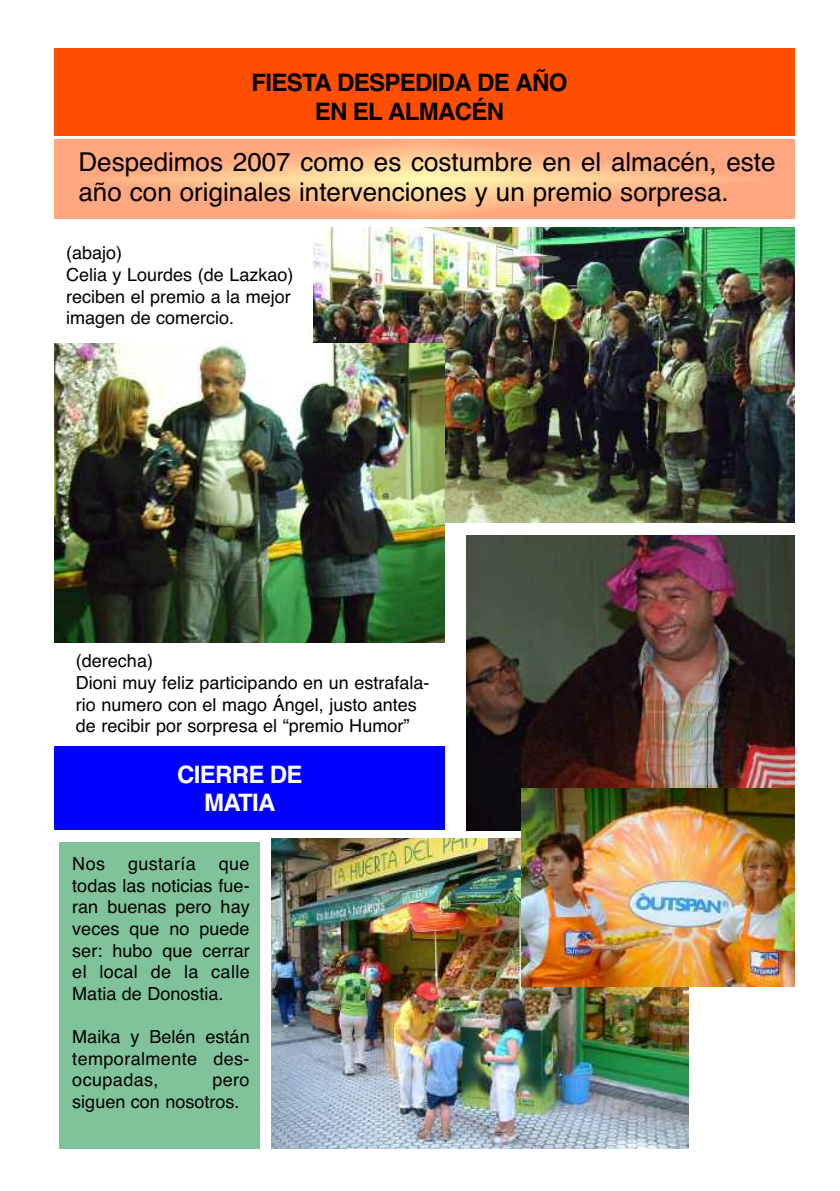
<style>
.page{position:relative;width:840px;height:1191px;background:#fff}
.page>*{position:absolute;margin:0;border:0;box-sizing:border-box;transform-origin:0 0}
.t1{font:26px/30px "Helvetica";color:#000}
.t2{font:700 24px/28.8px "Helvetica";letter-spacing:-.03em;color:#000;text-align:center}
.t3{font:700 24px/28.8px "Helvetica";letter-spacing:-.03em;color:#fff;text-align:center}
.t4{font:18px/21.6px "Helvetica";color:#000}
.t5{font:18px "Helvetica";letter-spacing:.02em;color:#000}
</style>
<div class="page">
<div style="left:59px;top:842px;width:201px;height:307px;background:#80c39b"></div>
<div style="left:54px;top:48px;width:740px;height:88px;background:#ff4e00"></div>
<div style="left:69px;top:139px;width:710px;height:80px;background:#ffa780"></div>
<svg style="left:77px;top:140px;width:694px;height:78px"></svg>
<svg style="left:81px;top:141px;width:686px;height:77px"></svg>
<svg style="left:85px;top:141px;width:678px;height:76px"></svg>
<svg style="left:89px;top:142px;width:670px;height:75px"></svg>
<svg style="left:93px;top:142px;width:662px;height:74px"></svg>
<div style="left:97px;top:143px;width:653px;height:73px;background:#ffa780"></div>
<div style="left:106px;top:143px;width:636px;height:72px;background:#ffa780"></div>
<svg style="left:114px;top:144px;width:620px;height:70px;background:#ffa880"></svg>
<svg style="left:122px;top:145px;width:604px;height:68px;background:#ffa880"></svg>
<svg style="left:126px;top:146px;width:595px;height:66px;background:#ffbc8c"></svg>
<img style="left:313px;top:227px;width:480px;height:295px">
<img style="left:54px;top:344px;width:390px;height:299px">
<img style="left:466px;top:535px;width:328px;height:295px">
<div style="left:54px;top:746px;width:390px;height:83px;background:#00f"></div>
<img style="left:271px;top:839px;width:416px;height:310px">
<img style="left:521px;top:788px;width:273px;height:198px">
<h2 class="t2" style="left:251px;top:68px;width:317px">FIESTA DESPEDIDA DE AÑO<br>EN EL ALMACÉN</h2>
<h1 class="t1" style="left:78px;top:147px;width:698px">Despedimos 2007 como es costumbre en el almacén, este año con originales intervenciones y un premio sorpresa.</h1>
<p class="t4" style="left:66px;top:242px;width:229px">(abajo)<br>Celia y Lourdes (de Lazkao) reciben el premio a la mejor imagen de comercio.</p>
<p class="t4" style="left:76px;top:650px;width:355px">(derecha)<br>Dioni muy feliz participando en un estrafala&shy;rio numero con el mago Ángel, justo antes de recibir por sorpresa el “premio Humor”</p>
<h2 class="t3" style="left:177px;top:760px;width:127px">CIERRE DE<br>MATIA</h2>
<p class="t4" style="left:72px;top:853px;width:34px">Nos</p>
<p class="t5" style="left:128px;top:853px;width:69px">gustaría</p>
<p class="t4" style="left:72px;top:853px;width:179px;text-align:justify;text-indent:146px">que todas las noticias fue&shy;ran buenas pero hay veces que no puede ser: hubo que cerrar el local de la calle Matia de Donostia.</p>
<p class="t4" style="left:72px;top:1026px;width:179px;text-align:justify">Maika y Belén están temporalmente des&shy;ocupadas,</p>
<p class="t4" style="left:72px;top:1069px;width:179px;text-indent:140px">pero siguen con nosotros.</p>
</div>
